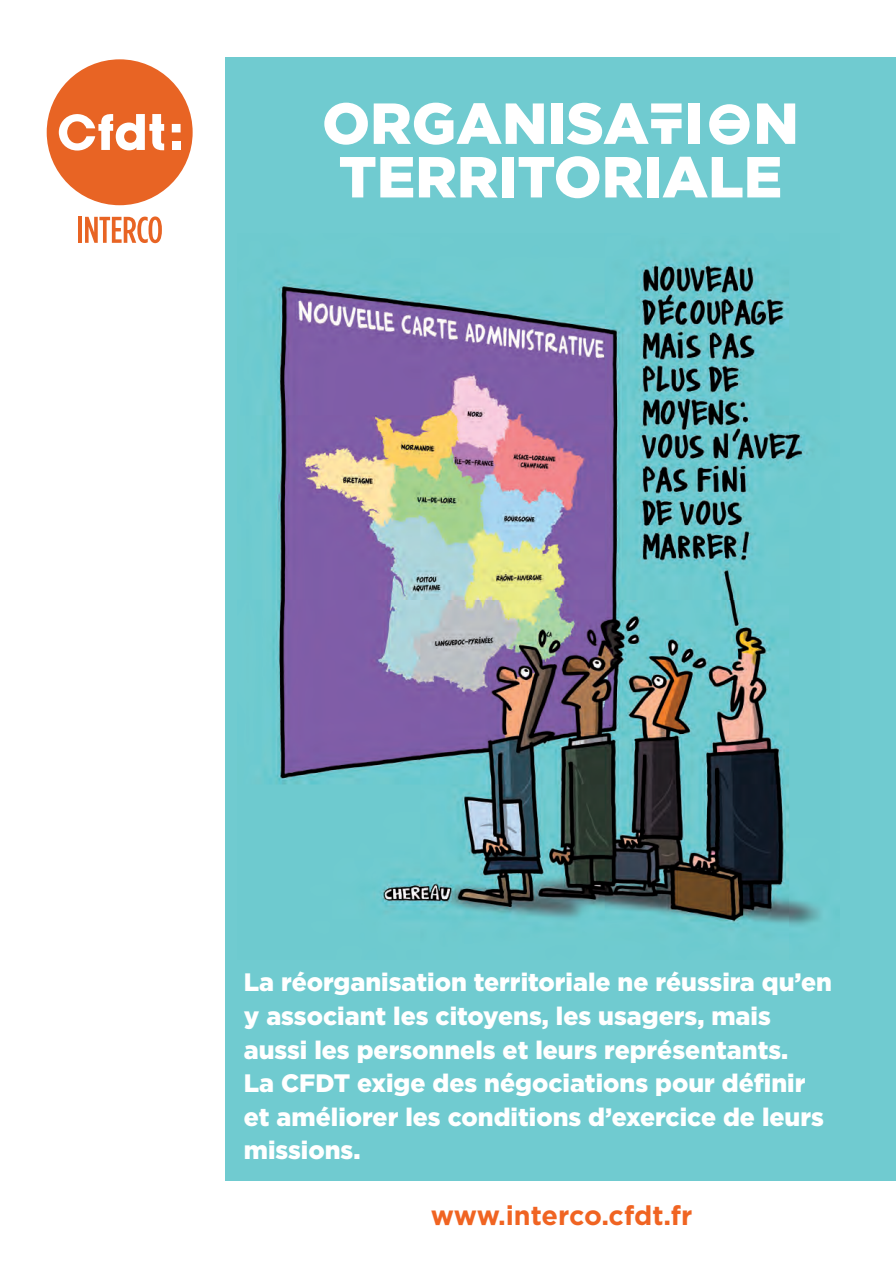
<style>
.page{position:relative;width:896px;height:1269px;background:#fff}
.page>*{position:absolute;margin:0;border:0;box-sizing:border-box;transform-origin:0 0}
.t1{font:900 57.75px/53.6px "Gotham";color:#fff}
.t2{font:700 27px "Gotham";letter-spacing:-.005em;color:#f06422}
.t3{font:900 25.2px/33.6px "Gotham";color:#fff}
.s1{font-family:"CFDT";font-stretch:condensed}
</style>
<div class="page">
<div style="left:225px;top:58px;width:670px;height:1123px;background:#70cbd0"></div>
<img style="left:269px;top:252px;width:551px;height:674px">
<div style="left:47px;top:59px;width:146px;height:146px;background:#e86424;border-radius:50%"></div>
<div style="left:172px;top:124px;width:8px;height:8px;background:#fff"></div>
<div style="left:172px;top:141px;width:8px;height:9px;background:#fff"></div>
<svg style="left:59px;top:114px;width:105px;height:36px"></svg>
<hr style="left:78px;top:217px;width:4px;height:26px;background:#e86424">
<svg style="left:85px;top:216px;width:77px;height:27px"></svg>
<h1 class="t1" style="left:322px;top:95px;width:478px">Organisa<span class="s1">t</span>i<span class="s1">o</span>n territOriale</h1>
<p class="t3" style="left:244px;top:965px;width:589px">La réorganisation territoriale ne réussira qu’en y associant les citoyens, les usagers, mais aussi les personnels et leurs représentants.<br>La CFDT exige des négociations pour définir et améliorer les conditions d’exercice de leurs missions.</p>
<p class="t2" style="left:430px;top:1199px;width:263px">www.interco.cfdt.fr</p>
</div>
